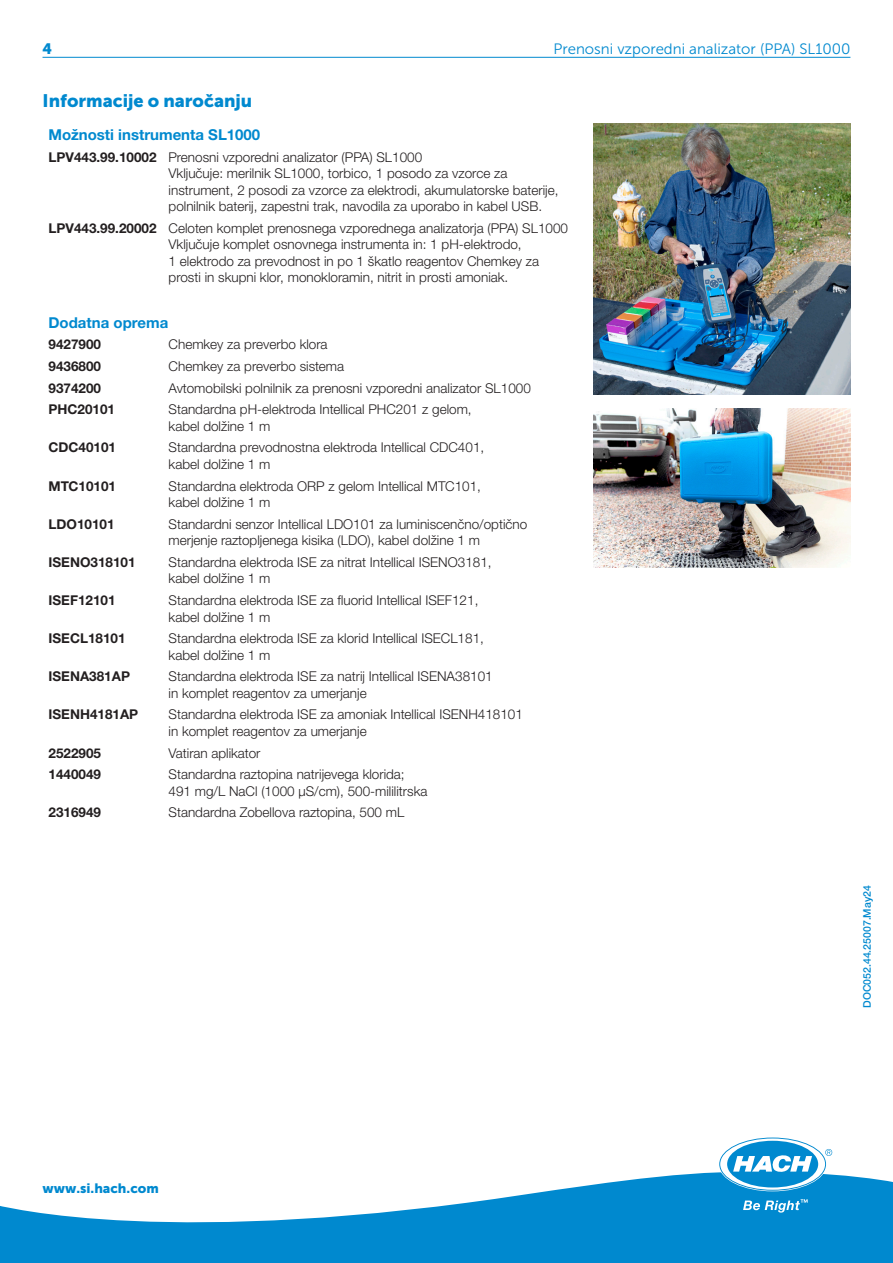
<style>
.page{position:relative;width:893px;height:1263px;background:#fff}
.page>*{position:absolute;margin:0;border:0;box-sizing:border-box;transform-origin:0 0}
.Head_2{font:18px "Museo Sans 900";color:#0089cf}
.Head_3{font:15px "Museo Sans 300";color:#0089cf}
.Head_3_Text_1_Bold{font:700 15px "Helvetica Neue LTW1 G";color:#0089cf}
.Head_3-2{font:15px "Museo Sans 900";color:#0089cf}
.Text_1{font:300 13.5px/16.5px "Helvetica Neue LTW1 G";color:#231f20}
.Text_1_Text_1_Bold{font:700 13.5px "Helvetica Neue LTW1 G";color:#231f20}
.Text_1_Color{font:13.5px "Museo Sans 900";color:#0089cf}
.t1{font:500 10.5px "Helvetica Neue LTW1 G";color:#0089cf}
</style>
<div class="page">
<svg style="left:0;top:1168px;width:893px;height:95px;fill:#0089cf"></svg>
<svg style="left:720px;top:1138px;width:112px;height:52px"></svg>
<svg style="left:743px;top:1199px;width:65px;height:13px"></svg>
<hr style="left:43px;top:57px;width:807px;height:1px;background:#0089cf">
<img style="left:593px;top:408px;width:257px;height:159px">
<img style="left:593px;top:123px;width:257px;height:271px">
<p class="Head_3-2" style="left:43px;top:40px;width:11px">4</p>
<p class="Head_3" style="left:554px;top:41px;width:298px">Prenosni vzporedni analizator (PPA) SL1000</p>
<p class="Head_2" style="left:43px;top:91px;width:211px">Informacije o naročanju</p>
<p class="Head_3_Text_1_Bold" style="left:49px;top:125px;width:213px">Možnosti instrumenta SL1000</p>
<p class="Text_1_Text_1_Bold" style="left:49px;top:149px;width:110px">LPV443.99.10002</p>
<p class="Text_1" style="left:169px;top:149px;width:391px">Prenosni vzporedni analizator (PPA) SL1000<br>Vključuje: merilnik SL1000, torbico, 1 posodo za vzorce za instrument, 2 posodi za vzorce za elektrodi, akumulatorske baterije, polnilnik baterij, zapestni trak, navodila za uporabo in kabel USB.</p>
<p class="Text_1_Text_1_Bold" style="left:49px;top:220px;width:110px">LPV443.99.20002</p>
<p class="Text_1" style="left:169px;top:220px;width:401px">Celoten komplet prenosnega vzporednega analizatorja (PPA) SL1000<br>Vključuje komplet osnovnega instrumenta in: 1 pH-elektrodo,<br>1 elektrodo za prevodnost in po 1 škatlo reagentov Chemkey za prosti in skupni klor, monokloramin, nitrit in prosti amoniak.</p>
<p class="Head_3_Text_1_Bold" style="left:49px;top:313px;width:121px">Dodatna oprema</p>
<p class="Text_1_Text_1_Bold" style="left:49px;top:336px;width:54px">9427900</p>
<p class="Text_1" style="left:169px;top:336px;width:160px">Chemkey za preverbo klora</p>
<p class="Text_1_Text_1_Bold" style="left:49px;top:358px;width:54px">9436800</p>
<p class="Text_1" style="left:169px;top:358px;width:177px">Chemkey za preverbo sistema</p>
<p class="Text_1_Text_1_Bold" style="left:49px;top:379px;width:54px">9374200</p>
<p class="Text_1" style="left:169px;top:380px;width:364px">Avtomobilski polnilnik za prenosni vzporedni analizator SL1000</p>
<p class="Text_1_Text_1_Bold" style="left:49px;top:401px;width:68px">PHC20101</p>
<p class="Text_1" style="left:169px;top:401px;width:305px">Standardna pH-elektroda Intellical PHC201 z gelom, kabel dolžine 1 m</p>
<p class="Text_1_Text_1_Bold" style="left:49px;top:439px;width:69px">CDC40101</p>
<p class="Text_1" style="left:169px;top:439px;width:317px">Standardna prevodnostna elektroda Intellical CDC401, kabel dolžine 1 m</p>
<p class="Text_1_Text_1_Bold" style="left:49px;top:477px;width:69px">MTC10101</p>
<p class="Text_1" style="left:169px;top:477px;width:314px">Standardna elektroda ORP z gelom Intellical MTC101, kabel dolžine 1 m</p>
<p class="Text_1_Text_1_Bold" style="left:49px;top:516px;width:68px">LDO10101</p>
<p class="Text_1" style="left:169px;top:516px;width:360px">Standardni senzor Intellical LDO101 za luminiscenčno/optično merjenje raztopljenega kisika (LDO), kabel dolžine 1 m</p>
<p class="Text_1_Text_1_Bold" style="left:49px;top:554px;width:89px">ISENO318101</p>
<p class="Text_1" style="left:169px;top:554px;width:324px">Standardna elektroda ISE za nitrat Intellical ISENO3181, kabel dolžine 1 m</p>
<p class="Text_1_Text_1_Bold" style="left:49px;top:592px;width:69px">ISEF12101</p>
<p class="Text_1" style="left:169px;top:592px;width:311px">Standardna elektroda ISE za fluorid Intellical ISEF121, kabel dolžine 1 m</p>
<p class="Text_1_Text_1_Bold" style="left:49px;top:630px;width:79px">ISECL18101</p>
<p class="Text_1" style="left:169px;top:630px;width:317px">Standardna elektroda ISE za klorid Intellical ISECL181, kabel dolžine 1 m</p>
<p class="Text_1_Text_1_Bold" style="left:49px;top:668px;width:83px">ISENA381AP</p>
<p class="Text_1" style="left:169px;top:668px;width:326px">Standardna elektroda ISE za natrij Intellical ISENA38101 in komplet reagentov za umerjanje</p>
<p class="Text_1_Text_1_Bold" style="left:49px;top:706px;width:91px">ISENH4181AP</p>
<p class="Text_1" style="left:169px;top:706px;width:356px">Standardna elektroda ISE za amoniak Intellical ISENH418101 in komplet reagentov za umerjanje</p>
<p class="Text_1_Text_1_Bold" style="left:49px;top:744px;width:54px">2522905</p>
<p class="Text_1" style="left:169px;top:744px;width:93px">Vatiran aplikator</p>
<p class="Text_1_Text_1_Bold" style="left:49px;top:766px;width:54px">1440049</p>
<p class="Text_1" style="left:169px;top:766px;width:260px">Standardna raztopina natrijevega klorida;<br>491 mg/L NaCl (1000 µS/cm), 500-mililitrska</p>
<p class="Text_1_Text_1_Bold" style="left:49px;top:804px;width:54px">2316949</p>
<p class="Text_1" style="left:169px;top:804px;width:237px">Standardna Zobellova raztopina, 500 mL</p>
<p class="t1" style="left:861px;top:1008px;width:124px;rotate:-90deg">DOC052.44.25007.May24</p>
<p class="Text_1_Color" style="left:43px;top:1181px;width:118px">www.si.hach.com</p>
</div>
